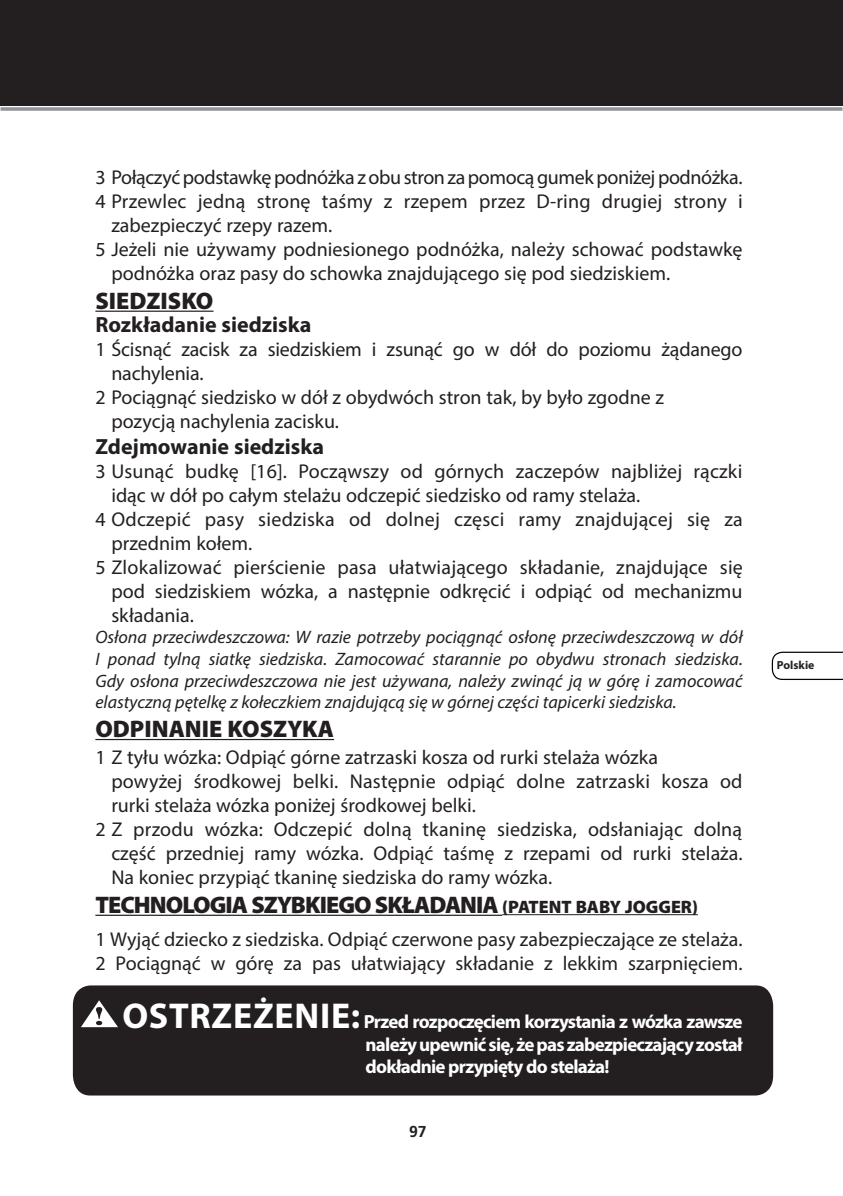
<style>
.page{position:relative;width:843px;height:1196px;background:#fff}
.page>*{position:absolute;margin:0;border:0;box-sizing:border-box;transform-origin:0 0}
.t1{font:900 24px "Myriad Pro";letter-spacing:-.04em;color:#231f20}
.t2{font:900 24px "Myriad Pro";color:#231f20}
.t3{font:700 22px "Myriad Pro";color:#231f20}
.t4{font:20px/24px "Myriad Pro";color:#231f20}
.t5{font:20px "Myriad Pro";letter-spacing:-.02em;color:#231f20}
.t6{font:700 19px/22.8px "Myriad Pro";letter-spacing:-.04em;color:#fff;text-align:justify}
.t7{font:italic 18px/21.6px "Myriad Pro";color:#231f20;text-align:justify}
.t8{font:700 15.8px "Frutiger";color:#231f20}
.t9{font:700 11.8px "Myriad Pro";color:#231f20}
.s1{font-size:18px}
.s2{font-size:36px}
</style>
<div class="page">
<hr style="left:1px;top:107px;width:841px;height:3px;background:#939598">
<div style="left:0;top:0;width:842px;height:105px;background:#231f20"></div>
<svg style="left:771px;top:651px;width:71px;height:29px"></svg>
<div style="left:73px;top:985px;width:700px;height:110px;background:#231f20"></div>
<svg style="left:81px;top:1000px;width:37px;height:26px"></svg>
<hr style="left:95px;top:310px;width:118px;height:2px;background:#231f20">
<hr style="left:95px;top:738px;width:239px;height:2px;background:#231f20">
<hr style="left:95px;top:914px;width:407px;height:1px;background:#231f20">
<hr style="left:502px;top:914px;width:195px;height:1px;background:#231f20">
<p class="t5" style="left:95px;top:165px;width:648px">3 Połączyć podstawkę podnóżka z obu stron za pomocą gumek poniżej podnóżka.</p>
<p class="t4" style="left:95px;top:189px;width:648px">4 Przewlec jedną stronę taśmy z rzepem przez D-ring drugiej strony i</p>
<p class="t4" style="left:111px;top:213px;width:222px">zabezpieczyć rzepy razem.</p>
<p class="t4" style="left:95px;top:237px;width:648px">5 Jeżeli nie używamy podniesionego podnóżka, należy schować podstawkę</p>
<p class="t4" style="left:111px;top:261px;width:560px">podnóżka oraz pasy do schowka znajdującego się pod siedziskiem.</p>
<p class="t2" style="left:95px;top:287px;width:120px">SIEDZISKO</p>
<p class="t3" style="left:95px;top:310px;width:217px">Rozkładanie siedziska</p>
<p class="t4" style="left:95px;top:336px;width:648px">1 Ścisnąć zacisk za siedziskiem i zsunąć go w dół do poziomu żądanego</p>
<p class="t4" style="left:111px;top:360px;width:94px">nachylenia.</p>
<p class="t4" style="left:95px;top:384px;width:570px">2 Pociągnąć siedzisko w dół z obydwóch stron tak, by było zgodne z</p>
<p class="t4" style="left:111px;top:408px;width:229px">pozycją nachylenia zacisku.</p>
<p class="t3" style="left:95px;top:432px;width:230px">Zdejmowanie siedziska</p>
<p class="t4" style="left:95px;top:458px;width:648px">3 Usunąć budkę [16]. Począwszy od górnych zaczepów najbliżej rączki</p>
<p class="t4" style="left:111px;top:482px;width:530px">idąc w dół po całym stelażu odczepić siedzisko od ramy stelaża.</p>
<p class="t4" style="left:95px;top:506px;width:649px">4 Odczepić pasy siedziska od dolnej częsci ramy znajdującej się za</p>
<p class="t4" style="left:111px;top:530px;width:142px">przednim kołem.</p>
<p class="t4" style="left:95px;top:554px;width:649px">5 Zlokalizować pierścienie pasa ułatwiającego składanie, znajdujące się</p>
<p class="t4" style="left:111px;top:578px;width:632px">pod siedziskiem wózka, a następnie odkręcić i odpiąć od mechanizmu</p>
<p class="t4" style="left:111px;top:602px;width:84px">składania.</p>
<p class="t7" style="left:95px;top:626px;width:648px">Osłona przeciwdeszczowa: W razie potrzeby pociągnąć osłonę przeciwdeszczową w dół I ponad tylną siatkę siedziska. Zamocować starannie po obydwu stronach siedziska.<br>Gdy osłona przeciwdeszczowa nie jest używana, należy zwinąć ją w górę i zamocować elastyczną pętelkę z kołeczkiem znajdującą się w górnej części tapicerki siedziska.</p>
<p class="t2" style="left:95px;top:715px;width:240px">ODPINANIE KOSZYKA</p>
<p class="t4" style="left:95px;top:744px;width:564px">1 Z tyłu wózka: Odpiąć górne zatrzaski kosza od rurki stelaża wózka</p>
<p class="t4" style="left:111px;top:768px;width:632px">powyżej środkowej belki. Następnie odpiąć dolne zatrzaski kosza od</p>
<p class="t4" style="left:111px;top:792px;width:366px">rurki stelaża wózka poniżej środkowej belki.</p>
<p class="t4" style="left:95px;top:816px;width:648px">2 Z przodu wózka: Odczepić dolną tkaninę siedziska, odsłaniając dolną</p>
<p class="t4" style="left:111px;top:840px;width:632px">część przedniej ramy wózka. Odpiąć taśmę z rzepami od rurki stelaża.</p>
<p class="t4" style="left:111px;top:864px;width:442px">Na koniec przypiąć tkaninę siedziska do ramy wózka.</p>
<p class="t1" style="left:95px;top:891px;width:604px">TECHNOLOGIA SZYBKIEGO SKŁADANIA <span class="s1">(PATENT BABY JOGGER)</span></p>
<p class="t4" style="left:95px;top:926px;width:648px">1 Wyjąć dziecko z siedziska. Odpiąć czerwone pasy zabezpieczające ze stelaża.<br>2 Pociągnąć w górę za pas ułatwiający składanie z lekkim szarpnięciem.</p>
<p class="t6" style="left:365px;top:1009px;width:378px;text-indent:-243px"><span class="s2">OSTRZEŻENIE:</span> Przed rozpoczęciem korzystania z wózka zawsze należy upewnić się, że pas zabezpieczający został dokładnie przypięty do stelaża!</p>
<p class="t8" style="left:409px;top:1122px;width:19px">97</p>
<p class="t9" style="left:776px;top:657px;width:39px">Polskie</p>
</div>
